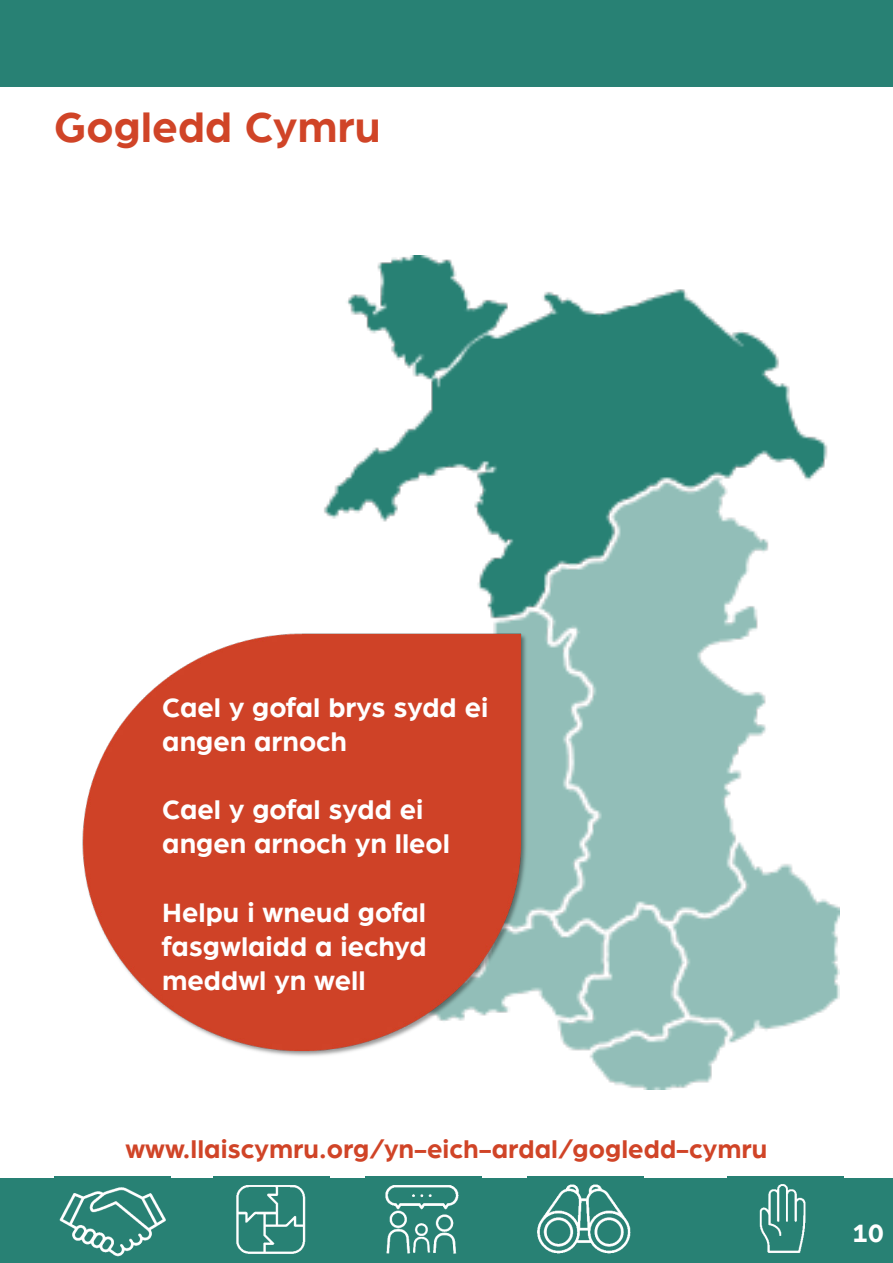
<style>
.page{position:relative;width:893px;height:1263px;background:#fff}
.page>*{position:absolute;margin:0;border:0;box-sizing:border-box;transform-origin:0 0}
.Heading_1{font:700 45px "Arboria";color:#d04427}
.Main_Paragraph_Style{font:700 28.5px/34.2px "Arboria";color:#fff}
.Heading_1-2{font:700 27px "Arboria";color:#d04427}
.Heading_1-3{font:700 27px "Arboria";color:#fff}
</style>
<div class="page">
<img style="left:324px;top:256px;width:515px;height:833px">
<div style="left:0;top:0;width:893px;height:86px;background:#288174"></div>
<img style="left:82px;top:632px;width:448px;height:427px">
<div style="left:1px;top:1178px;width:892px;height:85px;background:#288174"></div>
<img style="left:55px;top:1176px;width:116px;height:86px">
<img style="left:213px;top:1176px;width:116px;height:86px">
<img style="left:366px;top:1176px;width:116px;height:86px">
<img style="left:528px;top:1176px;width:116px;height:86px">
<img style="left:728px;top:1176px;width:116px;height:86px">
<p class="Heading_1" style="left:54px;top:96px;width:328px">Gogledd Cymru</p>
<p class="Main_Paragraph_Style" style="left:162px;top:688px;width:327px">Cael y gofal brys sydd ei angen arnoch</p>
<p class="Main_Paragraph_Style" style="left:162px;top:791px;width:289px">Cael y gofal sydd ei angen arnoch yn lleol</p>
<p class="Main_Paragraph_Style" style="left:162px;top:893px;width:266px;text-align:justify">Helpu i wneud gofal fasgwlaidd a iechyd meddwl yn well</p>
<p class="Heading_1-2" style="left:125px;top:1130px;width:644px">www.llaiscymru.org/yn-eich-ardal/gogledd-cymru</p>
<p class="Heading_1-3" style="left:853px;top:1215px;width:33px">10</p>
</div>
